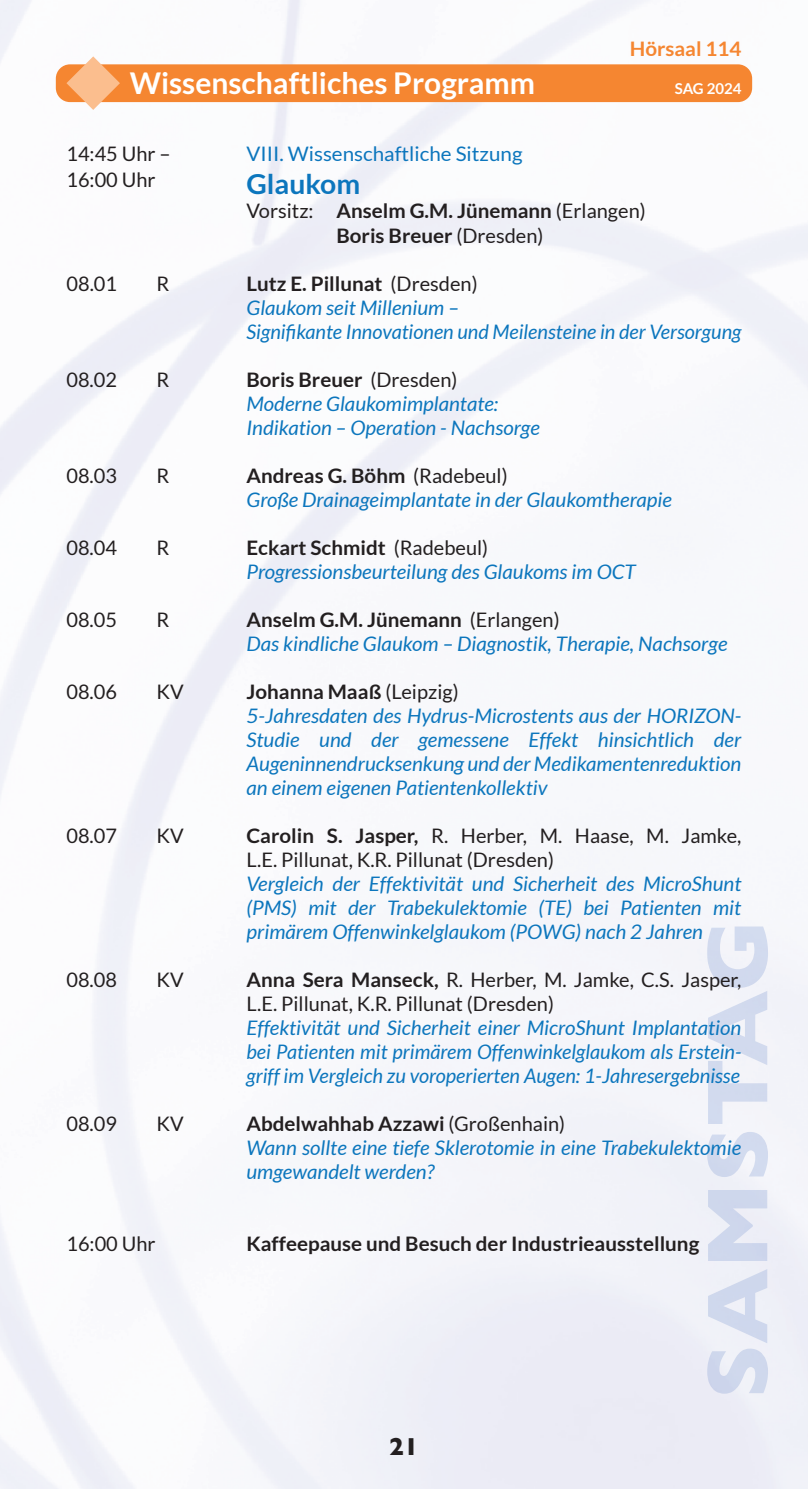
<style>
.page{position:relative;width:808px;height:1489px;background:#fff}
.page>*{position:absolute;margin:0;border:0;box-sizing:border-box;transform-origin:0 0}
.t1{font:700 30px "Lato";color:#fff}
.t2{font:700 27.5px "Lato";color:#0c76bd}
.t3{font:700 25px "Gill Sans";color:#231f20}
.t4{font:italic 20px/24px "Lato";color:#0c76bd}
.t5{font:20px/24px "Lato";color:#231f20}
.t6{font:700 20px/24px "Lato";color:#231f20}
.t7{font:20px "Lato";color:#0c76bd}
.t8{font:700 20px "Lato";color:#f58631}
.t9{font:700 15px "Lato";color:#fff}
.s1{font-weight:400}
.s2{font-weight:700;font-style:normal;color:#231f20}
.s3{font-style:normal;color:#231f20}
.s4{font-weight:700}
</style>
<div class="page">
<div style="left:56px;top:64px;width:696px;height:38px;background:#f58631;border-radius:14px"></div>
<svg style="left:66px;top:56px;width:54px;height:54px"></svg>
<img style="left:707px;top:926px;width:61px;height:467px">
<h1 class="t1" style="left:130px;top:65px;width:407px">Wissenschaftliches Programm</h1>
<p class="t8" style="left:630px;top:38px;width:113px">Hörsaal 114</p>
<p class="t9" style="left:675px;top:79px;width:68px">SAG 2024</p>
<p class="t5" style="left:66px;top:142px;width:106px">14:45 Uhr –</p>
<p class="t7" style="left:246px;top:143px;width:278px">VIII. Wissenschaftliche Sitzung</p>
<p class="t5" style="left:66px;top:168px;width:91px">16:00 Uhr</p>
<h2 class="t2" style="left:246px;top:169px;width:115px">Glaukom</h2>
<p class="t6" style="left:336px;top:199px;width:311px;text-indent:-90px"><span class="s1">Vorsitz:</span> Anselm G.M. Jünemann <span class="s1">(Erlangen)<br></span>Boris Breuer <span class="s1">(Dresden)</span></p>
<p class="t5" style="left:66px;top:271px;width:52px">08.01</p>
<p class="t5" style="left:156px;top:271px;width:14px">R</p>
<p class="t4" style="left:246px;top:272px;width:496px"><span class="s2">Lutz E. Pillunat</span> <span class="s3">(Dresden)<br></span>Glaukom seit Millenium –<br>Signifikante Innovationen und Meilensteine in der Versorgung</p>
<p class="t5" style="left:66px;top:367px;width:52px">08.02</p>
<p class="t5" style="left:156px;top:367px;width:14px">R</p>
<p class="t4" style="left:246px;top:368px;width:295px"><span class="s2">Boris Breuer</span> <span class="s3">(Dresden)<br></span>Moderne Glaukomimplantate:<br>Indikation – Operation - Nachsorge</p>
<p class="t5" style="left:66px;top:463px;width:52px">08.03</p>
<p class="t5" style="left:156px;top:463px;width:14px">R</p>
<p class="t4" style="left:246px;top:464px;width:427px"><span class="s2">Andreas G. Böhm</span> <span class="s3">(Radebeul)<br></span>Große Drainageimplantate in der Glaukomtherapie</p>
<p class="t5" style="left:66px;top:535px;width:52px">08.04</p>
<p class="t5" style="left:156px;top:535px;width:14px">R</p>
<p class="t4" style="left:246px;top:536px;width:391px"><span class="s2">Eckart Schmidt</span> <span class="s3">(Radebeul)<br></span>Progressionsbeurteilung des Glaukoms im OCT</p>
<p class="t5" style="left:66px;top:607px;width:52px">08.05</p>
<p class="t5" style="left:156px;top:607px;width:14px">R</p>
<p class="t4" style="left:246px;top:608px;width:482px"><span class="s2">Anselm G.M. Jünemann</span> <span class="s3">(Erlangen)<br></span>Das kindliche Glaukom – Diagnostik, Therapie, Nachsorge</p>
<p class="t5" style="left:66px;top:679px;width:52px">08.06</p>
<p class="t5" style="left:156px;top:679px;width:29px">KV</p>
<p class="t4" style="left:246px;top:680px;width:496px"><span class="s2">Johanna Maaß</span> <span class="s3">(Leipzig)<br></span>5-Jahresdaten des Hydrus-Microstents aus der HORIZON-Studie und der gemessene Effekt hinsichtlich der Augeninnendrucksenkung und der Medikamentenreduktion an einem eigenen Patientenkollektiv</p>
<p class="t5" style="left:66px;top:823px;width:52px">08.07</p>
<p class="t5" style="left:156px;top:823px;width:29px">KV</p>
<p class="t5" style="left:246px;top:823px;width:496px"><span class="s4">Carolin S. Jasper,</span> R. Herber, M. Haase, M. Jamke,<br>L.E. Pillunat, K.R. Pillunat (Dresden)</p>
<p class="t4" style="left:246px;top:872px;width:496px;text-align:justify">Vergleich der Effektivität und Sicherheit des MicroShunt (PMS) mit der Trabekulektomie (TE) bei Patienten mit primärem Offenwinkelglaukom (POWG) nach 2 Jahren</p>
<p class="t5" style="left:66px;top:967px;width:52px">08.08</p>
<p class="t5" style="left:156px;top:967px;width:29px">KV</p>
<p class="t5" style="left:246px;top:967px;width:496px"><span class="s4">Anna Sera Manseck,</span> R. Herber, M. Jamke, C.S. Jasper,<br>L.E. Pillunat, K.R. Pillunat (Dresden)</p>
<p class="t4" style="left:246px;top:1016px;width:496px;text-align:justify">Effektivität und Sicherheit einer MicroShunt Implantation bei Patienten mit primärem Offenwinkelglaukom als Erstein&shy;griff im Vergleich zu voroperierten Augen: 1-Jahresergebnisse</p>
<p class="t5" style="left:66px;top:1111px;width:52px">08.09</p>
<p class="t5" style="left:156px;top:1111px;width:29px">KV</p>
<p class="t4" style="left:246px;top:1112px;width:496px"><span class="s2">Abdelwahhab Azzawi</span> <span class="s3">(Großenhain)<br></span>Wann sollte eine tiefe Sklerotomie in eine Trabekulektomie umgewandelt werden?</p>
<p class="t5" style="left:66px;top:1231px;width:91px">16:00 Uhr</p>
<p class="t6" style="left:246px;top:1231px;width:454px">Kaffeepause und Besuch der Industrieausstellung</p>
<p class="t3" style="left:389px;top:1426px;width:31px">21</p>
</div>
